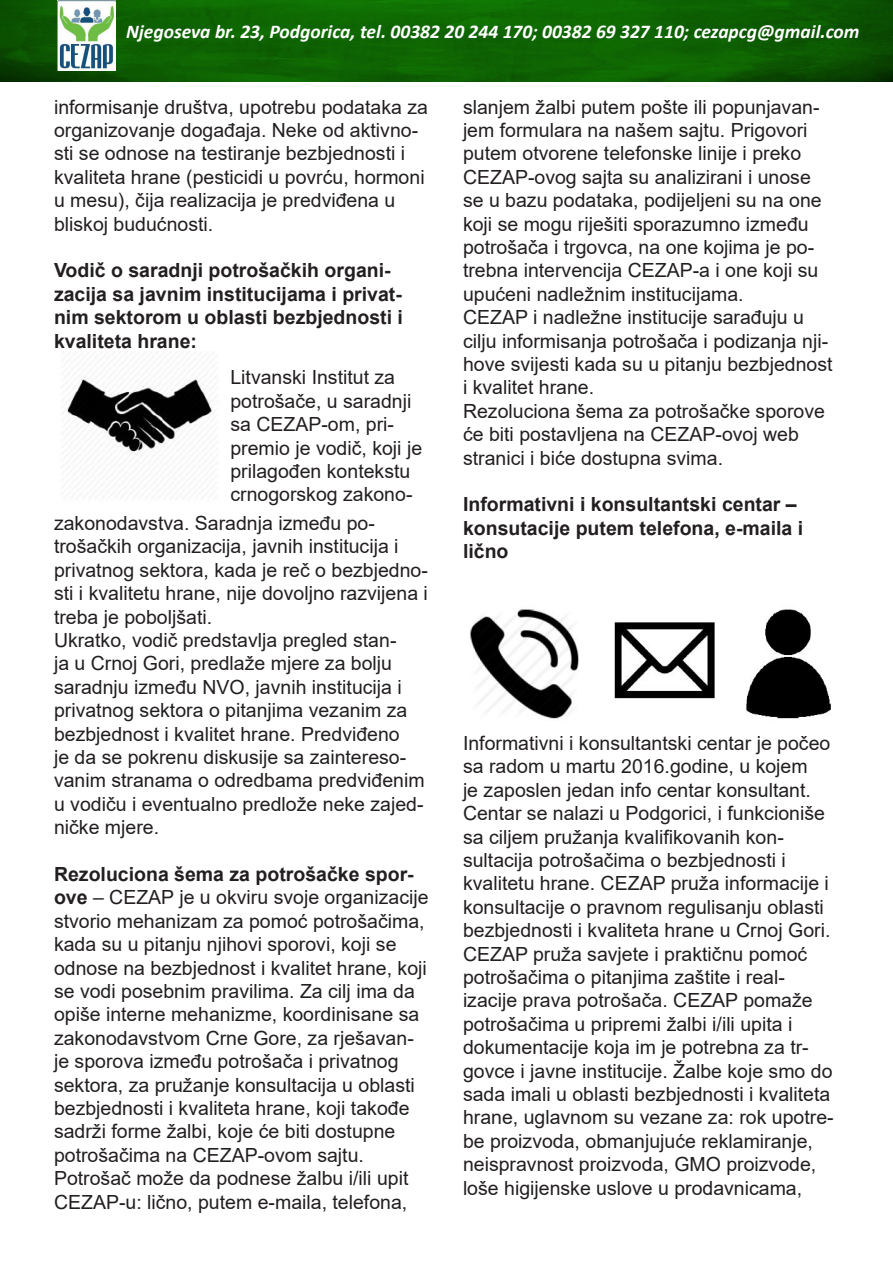
<style>
.page{position:relative;width:893px;height:1263px;background:#fff}
.page>*{position:absolute;margin:0;border:0;box-sizing:border-box;transform-origin:0 0}
.t1{font:19.5px/23.4px "Arial";color:#231f20}
.t2{font:700 19.5px/23.4px "Arial";color:#231f20}
.t3{font:italic 700 19.5px "Calibri";color:#fff}
.s1{font-weight:700}
</style>
<div class="page">
<img style="left:0;top:0;width:893px;height:81px">
<img style="left:58px;top:0;width:57px;height:71px">
<img style="left:63px;top:352px;width:154px;height:146px">
<img style="left:470px;top:609px;width:361px;height:110px">
<p class="t3" style="left:126px;top:18px;width:735px">Njegoseva br. 23, Podgorica, tel. 00382 20 244 170; 00382 69 327 110; cezapcg@gmail.com</p>
<p class="t1" style="left:54px;top:95px;width:375px">informisanje društva, upotrebu podataka za organizovanje događaja. Neke od aktivno&shy;sti se odnose na testiranje bezbjednosti i kvaliteta hrane (pesticidi u povrću, hormoni u mesu), čija realizacija je predviđena u bliskoj budućnosti.</p>
<p class="t2" style="left:54px;top:259px;width:350px">Vodič o saradnji potrošačkih organi&shy;zacija sa javnim institucijama i privat&shy;nim sektorom u oblasti bezbjednosti i kvaliteta hrane:</p>
<p class="t1" style="left:230px;top:366px;width:193px">Litvanski Institut za potrošače, u saradnji sa CEZAP-om, pri&shy;premio je vodič, koji je prilagođen kontekstu crnogorskog zakono-</p>
<p class="t1" style="left:54px;top:511px;width:375px">zakonodavstva. Saradnja između po&shy;trošačkih organizacija, javnih institucija i privatnog sektora, kada je reč o bezbjedno&shy;sti i kvalitetu hrane, nije dovoljno razvijena i treba je poboljšati.</p>
<p class="t1" style="left:54px;top:628px;width:372px">Ukratko, vodič predstavlja pregled stan-<br>ja u Crnoj Gori, predlaže mjere za bolju saradnju između NVO, javnih institucija i privatnog sektora o pitanjima vezanim za bezbjednost i kvalitet hrane. Predviđeno<br>je da se pokrenu diskusije sa zaintereso&shy;vanim stranama o odredbama predviđenim u vodiču i eventualno predlože neke zajed&shy;ničke mjere.</p>
<p class="t1" style="left:54px;top:862px;width:376px"><span class="s1">Rezoluciona šema za potrošačke spor&shy;ove</span> – CEZAP je u okviru svoje organizacije stvorio mehanizam za pomoć potrošačima, kada su u pitanju njihovi sporovi, koji se odnose na bezbjednost i kvalitet hrane, koji se vodi posebnim pravilima. Za cilj ima da opiše interne mehanizme, koordinisane sa zakonodavstvom Crne Gore, za rješavan&shy;je sporova između potrošača i privatnog sektora, za pružanje konsultacija u oblasti bezbjednosti i kvaliteta hrane, koji takođe sadrži forme žalbi, koje će biti dostupne potrošačima na CEZAP-ovom sajtu.</p>
<p class="t1" style="left:54px;top:1166px;width:356px">Potrošač može da podnese žalbu i/ili upit<br>CEZAP-u: lično, putem e-maila, telefona,</p>
<p class="t1" style="left:463px;top:95px;width:360px">slanjem žalbi putem pošte ili popunjavan&shy;jem formulara na našem sajtu. Prigovori putem otvorene telefonske linije i preko CEZAP-ovog sajta su analizirani i unose se u bazu podataka, podijeljeni su na one koji se mogu riješiti sporazumno između potrošača i trgovca, na one kojima je po&shy;trebna intervencija CEZAP-a i one koji su upućeni nadležnim institucijama.</p>
<p class="t1" style="left:463px;top:306px;width:371px">CEZAP i nadležne institucije sarađuju u cilju informisanja potrošača i podizanja nji&shy;hove svijesti kada su u pitanju bezbjednost i kvalitet hrane.</p>
<p class="t1" style="left:463px;top:399px;width:363px">Rezoluciona šema za potrošačke sporove će biti postavljena na CEZAP-ovoj web stranici i biće dostupna svima.</p>
<p class="t2" style="left:463px;top:493px;width:342px">Informativni i konsultantski centar – konsutacije putem telefona, e-maila i lično</p>
<p class="t1" style="left:463px;top:731px;width:372px">Informativni i konsultantski centar je počeo sa radom u martu 2016.godine, u kojem<br>je zaposlen jedan info centar konsultant.<br>Centar se nalazi u Podgorici, i funkcioniše sa ciljem pružanja kvalifikovanih kon&shy;sultacija potrošačima o bezbjednosti i kvalitetu hrane. CEZAP pruža informacije i konsultacije o pravnom regulisanju oblasti bezbjednosti i kvaliteta hrane u Crnoj Gori.<br>CEZAP pruža savjete i praktičnu pomoć potrošačima o pitanjima zaštite i real&shy;izacije prava potrošača. CEZAP pomaže potrošačima u pripremi žalbi i/ili upita i dokumentacije koja im je potrebna za tr&shy;govce i javne institucije. Žalbe koje smo do sada imali u oblasti bezbjednosti i kvaliteta hrane, uglavnom su vezane za: rok upotre&shy;be proizvoda, obmanjujuće reklamiranje, neispravnost proizvoda, GMO proizvode, loše higijenske uslove u prodavnicama,</p>
</div>
